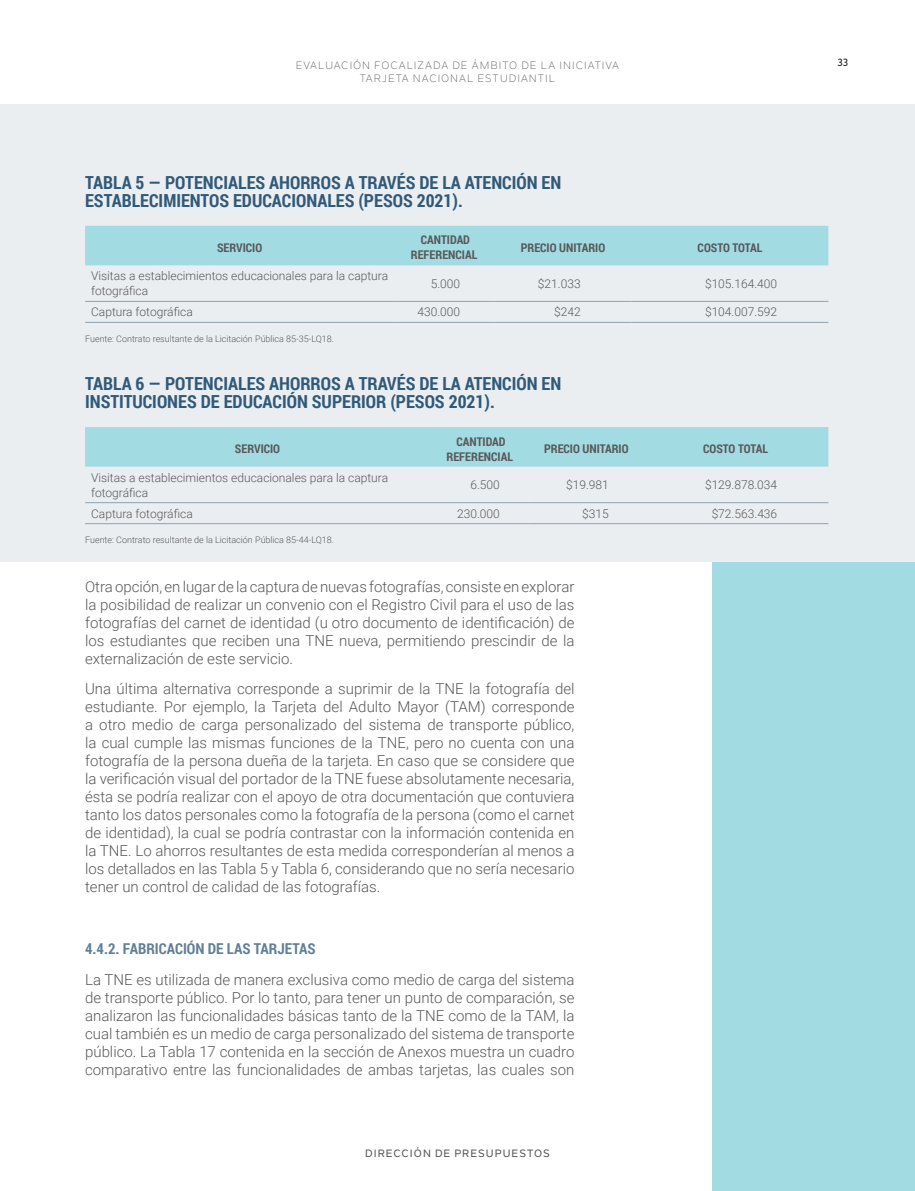
<style>
.page{position:relative;width:915px;height:1191px;background:#fff}
.page>*{position:absolute;margin:0;border:0;box-sizing:border-box;transform-origin:0 0}
.titulo_graficos_y_ta{font:700 18px/18px "Roboto Condensed";color:#305a79}
.TEXTO{font:300 15px/18px "Roboto";color:#57585a;text-align:justify}
.intertitulo{font:700 15px "Roboto Condensed";color:#608098}
.texto_tabla{font:300 12px/15px "Roboto";color:#57585a}
.titulo_tabla{font:700 12px/15px "Roboto Condensed";color:#57585a;text-align:center}
.t1{font:10.5px/12.6px "Nolan Next";letter-spacing:.1em;color:#57585a;text-align:center}
.t2{font:500 10.5px "Nolan Next";letter-spacing:.1em;color:#57585a}
.t3{font:500 10.5px "Nolan Next";color:#231f20}
.pie_de_tabla{font:300 9px "Roboto";color:#57585a}
</style>
<div class="page">
<div style="left:712px;top:353px;width:202px;height:838px;background:#a3dbe2"></div>
<div style="left:0;top:104px;width:914px;height:457px;background:#ebeef1"></div>
<div style="left:85px;top:226px;width:743px;height:39px;background:#a3dbe2"></div>
<hr style="left:85px;top:301px;width:309px;height:1px;background:#8da2b2">
<hr style="left:394px;top:301px;width:100px;height:1px;background:#8da2b2">
<hr style="left:494px;top:301px;width:137px;height:1px;background:#8da2b2">
<hr style="left:631px;top:301px;width:197px;height:1px;background:#8da2b2">
<hr style="left:85px;top:322px;width:309px;height:1px;background:#8da2b2">
<hr style="left:394px;top:322px;width:100px;height:1px;background:#8da2b2">
<hr style="left:494px;top:322px;width:137px;height:1px;background:#8da2b2">
<hr style="left:631px;top:322px;width:197px;height:1px;background:#8da2b2">
<div style="left:85px;top:427px;width:743px;height:39px;background:#a3dbe2"></div>
<hr style="left:85px;top:502px;width:345px;height:1px;background:#8da2b2">
<hr style="left:430px;top:502px;width:99px;height:1px;background:#8da2b2">
<hr style="left:529px;top:502px;width:113px;height:1px;background:#8da2b2">
<hr style="left:642px;top:502px;width:186px;height:1px;background:#8da2b2">
<hr style="left:85px;top:523px;width:345px;height:1px;background:#8da2b2">
<hr style="left:430px;top:523px;width:99px;height:1px;background:#8da2b2">
<hr style="left:529px;top:523px;width:113px;height:1px;background:#8da2b2">
<hr style="left:642px;top:523px;width:186px;height:1px;background:#8da2b2">
<p class="t1" style="left:296px;top:59px;width:325px">EVALUACIÓN FOCALIZADA DE ÁMBITO DE LA INICIATIVA<br>TARJETA NACIONAL ESTUDIANTIL</p>
<p class="titulo_graficos_y_ta" style="left:85px;top:173px;width:477px">TABLA 5 — POTENCIALES AHORROS A TRAVÉS DE LA ATENCIÓN EN<br>ESTABLECIMIENTOS EDUCACIONALES (PESOS 2021).</p>
<p class="titulo_tabla" style="left:217px;top:240px;width:47px">SERVICIO</p>
<p class="titulo_tabla" style="left:411px;top:232px;width:68px">CANTIDAD<br>REFERENCIAL</p>
<p class="titulo_tabla" style="left:520px;top:240px;width:86px">PRECIO UNITARIO</p>
<p class="titulo_tabla" style="left:697px;top:240px;width:66px">COSTO TOTAL</p>
<p class="texto_tabla" style="left:91px;top:268px;width:298px">Visitas a establecimientos educacionales para la captura fotográfica</p>
<p class="texto_tabla" style="left:430px;top:276px;width:31px">5.000</p>
<p class="texto_tabla" style="left:537px;top:276px;width:44px">$21.033</p>
<p class="texto_tabla" style="left:704px;top:276px;width:74px">$105.164.400</p>
<p class="texto_tabla" style="left:91px;top:304px;width:103px">Captura fotográfica</p>
<p class="texto_tabla" style="left:417px;top:304px;width:44px">430.000</p>
<p class="texto_tabla" style="left:554px;top:304px;width:28px">$242</p>
<p class="texto_tabla" style="left:704px;top:304px;width:74px">$104.007.592</p>
<p class="pie_de_tabla" style="left:85px;top:332px;width:250px">Fuente: Contrato resultante de la Licitación Pública 85-35-LQ18.</p>
<p class="titulo_graficos_y_ta" style="left:85px;top:374px;width:477px">TABLA 6 — POTENCIALES AHORROS A TRAVÉS DE LA ATENCIÓN EN<br>INSTITUCIONES DE EDUCACIÓN SUPERIOR (PESOS 2021).</p>
<p class="titulo_tabla" style="left:235px;top:441px;width:47px">SERVICIO</p>
<p class="titulo_tabla" style="left:446px;top:433px;width:68px">CANTIDAD<br>REFERENCIAL</p>
<p class="titulo_tabla" style="left:544px;top:441px;width:86px">PRECIO UNITARIO</p>
<p class="titulo_tabla" style="left:703px;top:441px;width:66px">COSTO TOTAL</p>
<p class="texto_tabla" style="left:91px;top:469px;width:298px">Visitas a establecimientos educacionales para la captura fotográfica</p>
<p class="texto_tabla" style="left:470px;top:477px;width:31px">6.500</p>
<p class="texto_tabla" style="left:566px;top:477px;width:44px">$19.981</p>
<p class="texto_tabla" style="left:704px;top:477px;width:74px">$129.878.034</p>
<p class="texto_tabla" style="left:91px;top:505px;width:103px">Captura fotográfica</p>
<p class="texto_tabla" style="left:457px;top:505px;width:44px">230.000</p>
<p class="texto_tabla" style="left:582px;top:505px;width:28px">$315</p>
<p class="texto_tabla" style="left:711px;top:505px;width:67px">$72.563.436</p>
<p class="pie_de_tabla" style="left:85px;top:533px;width:250px">Fuente: Contrato resultante de la Licitación Pública 85-44-LQ18.</p>
<p class="TEXTO" style="left:85px;top:576px;width:491px">Otra opción, en lugar de la captura de nuevas fotografías, consiste en explorar la posibilidad de realizar un convenio con el Registro Civil para el uso de las fotografías del carnet de identidad (u otro documento de identificación) de los estudiantes que reciben una TNE nueva, permitiendo prescindir de la externalización de este servicio.</p>
<p class="TEXTO" style="left:85px;top:679px;width:490px">Una última alternativa corresponde a suprimir de la TNE la fotografía del estudiante. Por ejemplo, la Tarjeta del Adulto Mayor (TAM) corresponde a otro medio de carga personalizado del sistema de transporte público, la cual cumple las mismas funciones de la TNE, pero no cuenta con una fotografía de la persona dueña de la tarjeta. En caso que se considere que la verificación visual del portador de la TNE fuese absolutamente necesaria, ésta se podría realizar con el apoyo de otra documentación que contuviera tanto los datos personales como la fotografía de la persona (como el carnet de identidad), la cual se podría contrastar con la información contenida en la TNE. Lo ahorros resultantes de esta medida corresponderían al menos a los detallados en las Tabla 5 y Tabla 6, considerando que no sería necesario tener un control de calidad de las fotografías.</p>
<p class="intertitulo" style="left:85px;top:938px;width:232px">4.4.2. FABRICACIÓN DE LAS TARJETAS</p>
<p class="TEXTO" style="left:85px;top:970px;width:490px">La TNE es utilizada de manera exclusiva como medio de carga del sistema de transporte público. Por lo tanto, para tener un punto de comparación, se analizaron las funcionalidades básicas tanto de la TNE como de la TAM, la cual también es un medio de carga personalizado del sistema de transporte público. La Tabla 17 contenida en la sección de Anexos muestra un cuadro comparativo entre las funcionalidades de ambas tarjetas, las cuales son</p>
<p class="t2" style="left:365px;top:1147px;width:186px">DIRECCIÓN DE PRESUPUESTOS</p>
<p class="t3" style="left:837px;top:56px;width:12px">33</p>
</div>
